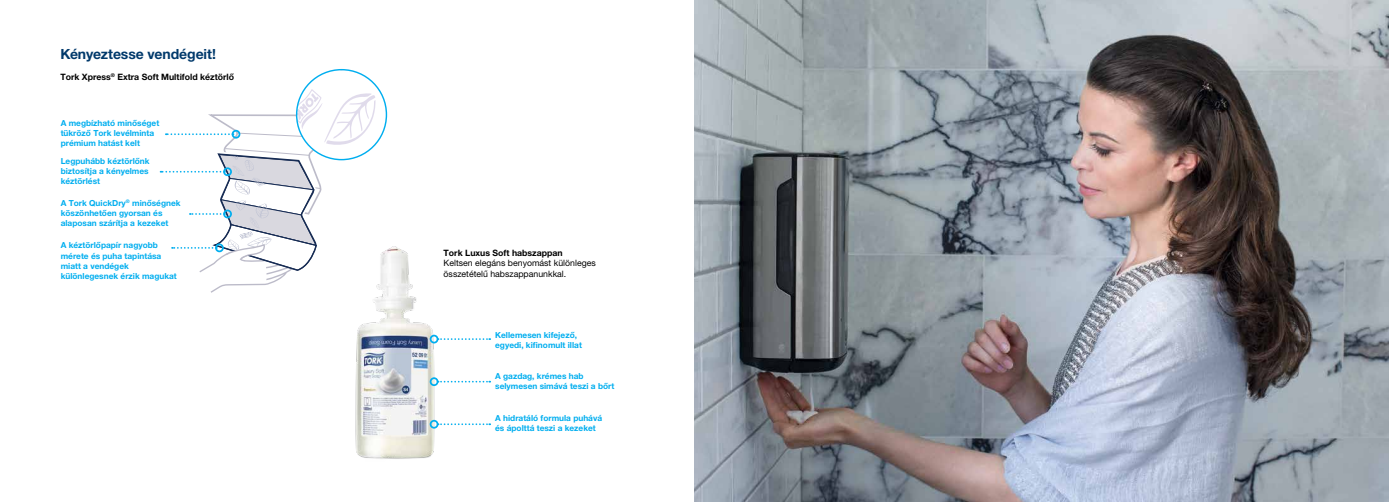
<style>
.page{position:relative;width:1389px;height:502px;background:#fff}
.page>*{position:absolute;margin:0;border:0;box-sizing:border-box;transform-origin:0 0}
.t1{font:700 14px "Helvetica Neue LT Pro";letter-spacing:-.005em;color:#00396b}
.t2{font:8.75px/10.5px "Helvetica Neue LT Pro";color:#000}
.t3{font:700 8.75px "Helvetica Neue LT Pro";color:#000}
.t4{font:700 8.31px/10.1px "Helvetica Neue LT Pro";color:#00aeef}
</style>
<div class="page">
<img style="left:355px;top:246px;width:83px;height:213px">
<svg style="left:438px;top:338px;width:52px;height:1px"></svg>
<div style="left:430px;top:334px;width:8px;height:9px;border:2px solid #00aeef;border-radius:50%"></div>
<svg style="left:438px;top:380px;width:52px;height:2px"></svg>
<div style="left:430px;top:377px;width:8px;height:8px;border:2px solid #00aeef;border-radius:50%"></div>
<svg style="left:438px;top:423px;width:52px;height:1px"></svg>
<div style="left:430px;top:419px;width:8px;height:9px;border:2px solid #00aeef;border-radius:50%"></div>
<svg style="left:161px;top:89px;width:214px;height:207px"></svg>
<div style="left:232px;top:130px;width:8px;height:8px;border:2px solid #00aeef;border-radius:50%"></div>
<img style="left:694px;top:0;width:695px;height:501px">
<h1 class="t1" style="left:60px;top:45px;width:157px">Kényeztesse vendégeit!</h1>
<p class="t3" style="left:60px;top:72px;width:175px">Tork Xpress<sup>®</sup> Extra Soft Multifold kéztörlő</p>
<p class="t4" style="left:61px;top:118px;width:100px">A megbízható minőséget tükröző Tork levélminta prémium hatást kelt</p>
<p class="t4" style="left:61px;top:156px;width:90px;text-align:justify">Legpuhább kéztörlőnk biztosítja a kényelmes kéztörlést</p>
<p class="t4" style="left:61px;top:197px;width:121px">A Tork QuickDry<sup>®</sup> minőségnek köszönhetően gyorsan és alaposan szárítja a kezeket</p>
<p class="t4" style="left:61px;top:240px;width:118px">A kéztörlőpapír nagyobb mérete és puha tapintása miatt a vendégek különlegesnek érzik magukat</p>
<p class="t3" style="left:444px;top:247px;width:121px">Tork Luxus Soft habszappan</p>
<p class="t2" style="left:444px;top:257px;width:154px">Keltsen elegáns benyomást különleges összetételű habszappanunkkal.</p>
<p class="t4" style="left:495px;top:329px;width:88px">Kellemesen kifejező, egyedi, kifinomult illat</p>
<p class="t4" style="left:495px;top:370px;width:121px">A gazdag, krémes hab selymesen simává teszi a bőrt</p>
<p class="t4" style="left:495px;top:412px;width:108px">A hidratáló formula puhává és ápolttá teszi a kezeket</p>
</div>
